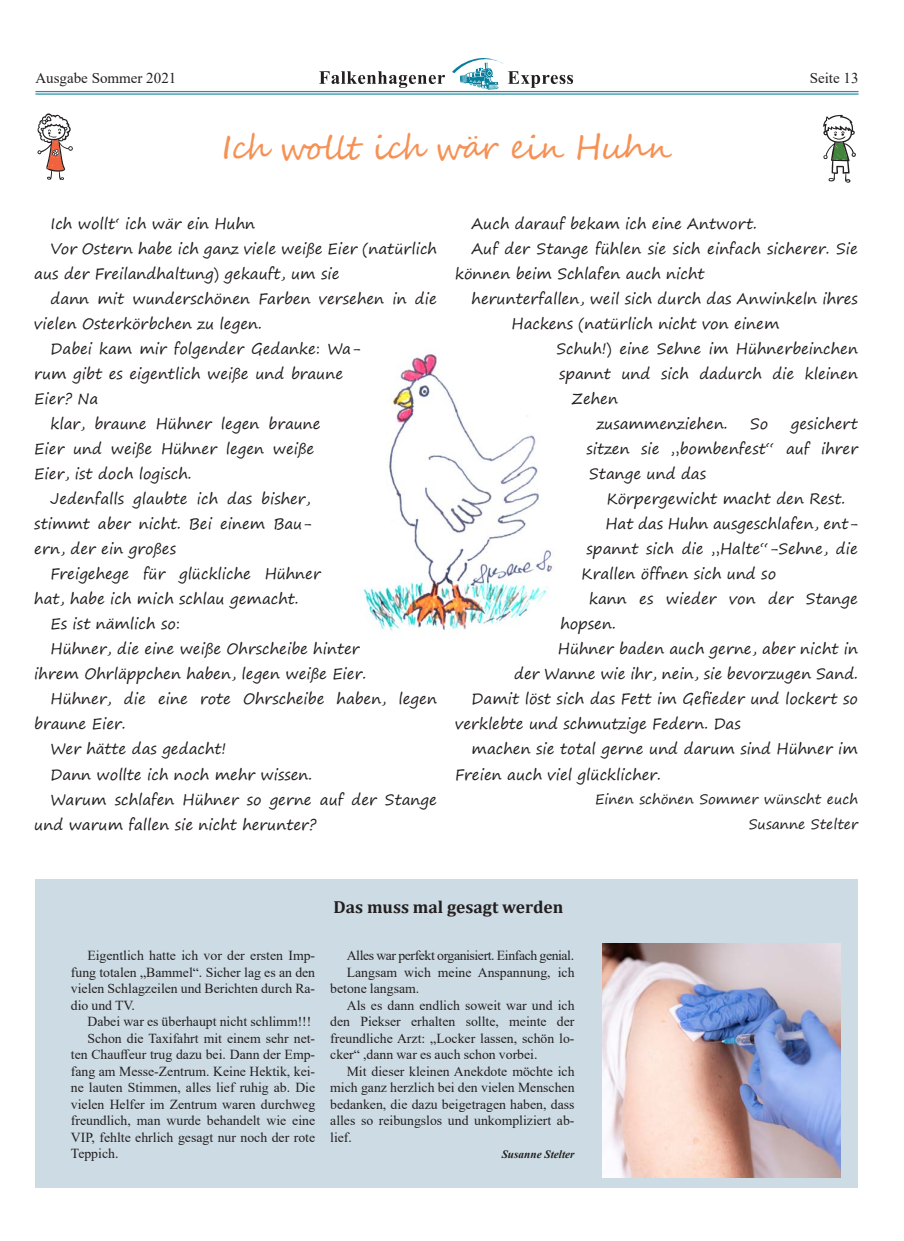
<style>
.page{position:relative;width:904px;height:1241px;background:#fff}
.page>*{position:absolute;margin:0;border:0;box-sizing:border-box;transform-origin:0 0}
.t1{font:32.5px "Segoe Script";letter-spacing:-.03em;color:#f69155}
.t2{font:700 17.5px "Cambria";color:#231f20}
.t3{font:15px/25px "Segoe Print";color:#231f20;text-align:justify}
.t4{font:15px "Times New Roman";color:#231f20}
.t5{font:13.75px/16.5px "Times New Roman";color:#231f20;text-align:justify}
.t6{font:13.75px/25px "Segoe Print";color:#231f20;text-align:right}
.t7{font:13.75px "Times New Roman";letter-spacing:-.03em;color:#231f20}
.t8{font:italic 700 11.25px "Times New Roman";color:#231f20}
</style>
<div class="page">
<hr style="left:35px;top:91px;width:823px;height:1px;background:#2a8fa4">
<hr style="left:35px;top:93px;width:823px;height:2px;background:#2a8fa4">
<svg style="left:319px;top:71px;width:126px;height:17px"></svg>
<svg style="left:452px;top:58px;width:121px;height:32px"></svg>
<svg style="left:37px;top:113px;width:36px;height:67px"></svg>
<svg style="left:823px;top:115px;width:33px;height:68px"></svg>
<div style="left:35px;top:879px;width:823px;height:307px;background:#cddce4"></div>
<img style="left:602px;top:943px;width:238px;height:233px">
<img style="left:363px;top:354px;width:189px;height:277px">
<p class="t4" style="left:35px;top:68px;width:142px">Ausgabe Sommer 2021</p>
<p class="t4" style="left:809px;top:68px;width:50px">Seite 13</p>
<h1 class="t1" style="left:222px;top:121px;width:451px">Ich wollt ich wär ein Huhn</h1>
<p class="t3" style="left:51px;top:211px;width:206px">Ich wollt‘ ich wär ein Huhn</p>
<p class="t3" style="left:51px;top:236px;width:388px">Vor Ostern habe ich ganz viele weiße Eier (natürlich</p>
<p class="t3" style="left:34px;top:261px;width:307px">aus der Freilandhaltung) gekauft, um sie</p>
<p class="t3" style="left:51px;top:286px;width:388px">dann mit wunderschönen Farben versehen in die</p>
<p class="t3" style="left:34px;top:311px;width:229px">vielen Osterkörbchen zu legen.</p>
<p class="t3" style="left:51px;top:336px;width:311px">Dabei kam mir folgender Gedanke: Wa-</p>
<p class="t3" style="left:34px;top:361px;width:310px">rum gibt es eigentlich weiße und braune</p>
<p class="t3" style="left:34px;top:386px;width:66px">Eier? Na</p>
<p class="t3" style="left:51px;top:411px;width:271px">klar, braune Hühner legen braune</p>
<p class="t3" style="left:34px;top:436px;width:281px">Eier und weiße Hühner legen weiße</p>
<p class="t3" style="left:34px;top:461px;width:159px">Eier, ist doch logisch.</p>
<p class="t3" style="left:51px;top:486px;width:261px">Jedenfalls glaubte ich das bisher,</p>
<p class="t3" style="left:34px;top:511px;width:279px">stimmt aber nicht. Bei einem Bau-</p>
<p class="t3" style="left:34px;top:536px;width:143px">ern, der ein großes</p>
<p class="t3" style="left:51px;top:561px;width:271px">Freigehege für glückliche Hühner</p>
<p class="t3" style="left:34px;top:586px;width:266px">hat, habe ich mich schlau gemacht.</p>
<p class="t3" style="left:51px;top:611px;width:131px">Es ist nämlich so:</p>
<p class="t3" style="left:51px;top:636px;width:310px">Hühner, die eine weiße Ohrscheibe hinter</p>
<p class="t3" style="left:34px;top:661px;width:333px">ihrem Ohrläppchen haben, legen weiße Eier.</p>
<p class="t3" style="left:51px;top:686px;width:388px">Hühner, die eine rote Ohrscheibe haben, legen</p>
<p class="t3" style="left:34px;top:711px;width:93px">braune Eier.</p>
<p class="t3" style="left:51px;top:736px;width:177px">Wer hätte das gedacht!</p>
<p class="t3" style="left:51px;top:761px;width:263px">Dann wollte ich noch mehr wissen.</p>
<p class="t3" style="left:51px;top:786px;width:388px">Warum schlafen Hühner so gerne auf der Stange</p>
<p class="t3" style="left:34px;top:811px;width:284px">und warum fallen sie nicht herunter?</p>
<p class="t3" style="left:471px;top:211px;width:287px">Auch darauf bekam ich eine Antwort.</p>
<p class="t3" style="left:471px;top:236px;width:388px">Auf der Stange fühlen sie sich einfach sicherer. Sie</p>
<p class="t3" style="left:455px;top:261px;width:251px">können beim Schlafen auch nicht</p>
<p class="t3" style="left:471px;top:286px;width:388px">herunterfallen, weil sich durch das Anwinkeln ihres</p>
<p class="t3" style="left:511px;top:311px;width:269px">Hackens (natürlich nicht von einem</p>
<p class="t3" style="left:556px;top:336px;width:303px">Schuh!) eine Sehne im Hühnerbeinchen</p>
<p class="t3" style="left:559px;top:361px;width:300px">spannt und sich dadurch die kleinen</p>
<p class="t3" style="left:571px;top:386px;width:48px">Zehen</p>
<p class="t3" style="left:596px;top:411px;width:132px">zusammenziehen.</p>
<p class="t3" style="left:750px;top:411px;width:19px">So</p>
<p class="t3" style="left:586px;top:411px;width:273px;text-indent:204px">gesichert sitzen sie „bombenfest“ auf ihrer Stange und das</p>
<p class="t3" style="left:606px;top:486px;width:240px">Körpergewicht macht den Rest.</p>
<p class="t3" style="left:605px;top:511px;width:254px">Hat das Huhn ausgeschlafen, ent-</p>
<p class="t3" style="left:586px;top:536px;width:273px">spannt sich die „Halte“-Sehne, die</p>
<p class="t3" style="left:581px;top:561px;width:196px">Krallen öffnen sich und so</p>
<p class="t3" style="left:589px;top:586px;width:270px">kann es wieder von der Stange</p>
<p class="t3" style="left:560px;top:611px;width:57px">hopsen.</p>
<p class="t3" style="left:558px;top:636px;width:301px">Hühner baden auch gerne, aber nicht in</p>
<p class="t3" style="left:514px;top:661px;width:345px">der Wanne wie ihr, nein, sie bevorzugen Sand.</p>
<p class="t3" style="left:471px;top:686px;width:388px">Damit löst sich das Fett im Gefieder und lockert so</p>
<p class="t3" style="left:455px;top:711px;width:287px">verklebte und schmutzige Federn. Das</p>
<p class="t3" style="left:471px;top:736px;width:388px">machen sie total gerne und darum sind Hühner im</p>
<p class="t3" style="left:455px;top:761px;width:207px">Freien auch viel glücklicher.</p>
<p class="t6" style="left:595px;top:786px;width:264px">Einen schönen Sommer wünscht euch<br>Susanne Stelter</p>
<p class="t5" style="left:71px;top:946px;width:246px;text-indent:17px">Eigentlich hatte ich vor der ersten Imp&shy;fung totalen „Bammel“. Sicher lag es an den vielen Schlagzeilen und Berichten durch Ra&shy;dio und TV.</p>
<p class="t5" style="left:87px;top:1012px;width:225px">Dabei war es überhaupt nicht schlimm!!!</p>
<p class="t5" style="left:87px;top:1029px;width:229px">Schon die Taxifahrt mit einem sehr net-</p>
<p class="t5" style="left:71px;top:1045px;width:246px">ten Chauffeur trug dazu bei. Dann der Emp-</p>
<p class="t5" style="left:71px;top:1062px;width:246px">fang am Messe-Zentrum. Keine Hektik, kei-</p>
<p class="t5" style="left:71px;top:1078px;width:246px">ne lauten Stimmen, alles lief ruhig ab. Die</p>
<p class="t5" style="left:71px;top:1095px;width:246px">vielen Helfer im Zentrum waren durchweg</p>
<p class="t5" style="left:71px;top:1111px;width:246px">freundlich, man wurde behandelt wie eine</p>
<p class="t5" style="left:71px;top:1128px;width:246px">VIP, fehlte ehrlich gesagt nur noch der rote</p>
<p class="t5" style="left:71px;top:1144px;width:49px">Teppich.</p>
<p class="t2" style="left:333px;top:894px;width:231px">Das muss mal gesagt werden</p>
<p class="t7" style="left:347px;top:945px;width:229px">Alles war perfekt organisiert. Einfach genial.</p>
<p class="t5" style="left:347px;top:963px;width:229px">Langsam wich meine Anspannung, ich</p>
<p class="t5" style="left:330px;top:979px;width:91px">betone langsam.</p>
<p class="t5" style="left:347px;top:996px;width:229px">Als es dann endlich soweit war und ich</p>
<p class="t5" style="left:330px;top:1012px;width:246px">den Piekser erhalten sollte, meinte der</p>
<p class="t5" style="left:330px;top:1029px;width:246px">freundliche Arzt: „Locker lassen, schön lo-</p>
<p class="t5" style="left:330px;top:1045px;width:209px">cker“ ,dann war es auch schon vorbei.</p>
<p class="t5" style="left:347px;top:1062px;width:229px">Mit dieser kleinen Anekdote möchte ich</p>
<p class="t5" style="left:330px;top:1078px;width:246px">mich ganz herzlich bei den vielen Menschen</p>
<p class="t5" style="left:330px;top:1095px;width:246px">bedanken, die dazu beigetragen haben, dass</p>
<p class="t5" style="left:330px;top:1111px;width:246px">alles so reibungslos und unkompliziert ab-</p>
<p class="t5" style="left:330px;top:1128px;width:23px">lief.</p>
<p class="t8" style="left:501px;top:1146px;width:74px">Susanne Stelter</p>
</div>
